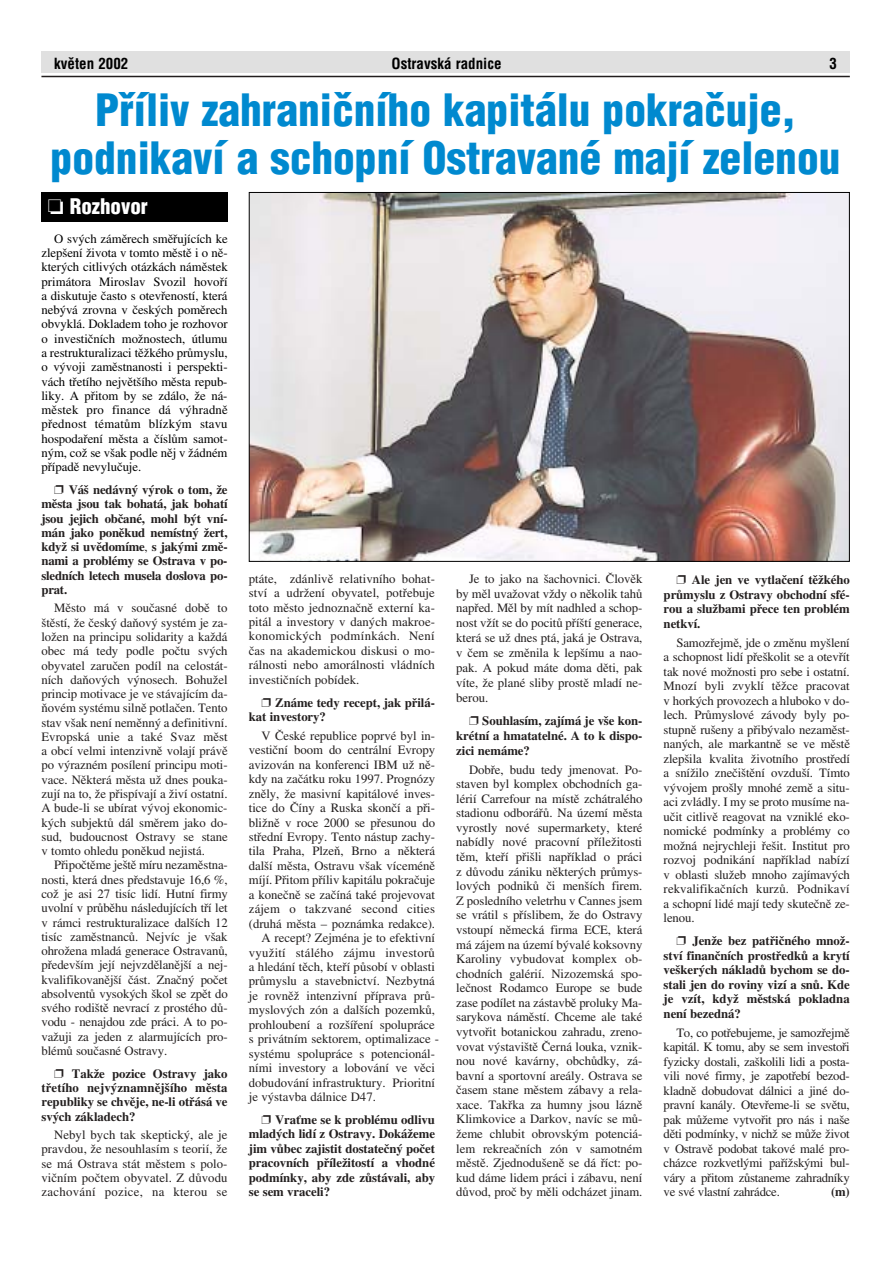
<style>
.page{position:relative;width:893px;height:1275px;background:#fff}
.page>*{position:absolute;margin:0;border:0;box-sizing:border-box;transform-origin:0 0}
.t1{font:900 43.5px/47.8px "Helvetica Condensed CE";color:#0089cf;text-align:center}
.t2{font:900 21px "Helvetica Condensed CE";color:#fff}
.t3{font:700 15px "Helvetica Condensed CE";color:#000}
.t4{font:12.75px/14.5px "Times CE";letter-spacing:-.005em;color:#231f1f;text-align:justify}
.t5{font:700 12.75px/14.2px "Times CE";letter-spacing:-.005em;color:#231f1f;text-align:justify}
.t6{font:12.75px/14.2px "Times CE";letter-spacing:-.005em;color:#000;text-align:justify}
.t7{font:12.75px "Times CE";letter-spacing:.02em;color:#231f1f}
.t8{font:12.75px "Times CE";letter-spacing:.015em;color:#231f1f}
.s1{font-weight:400}
</style>
<div class="page">
<hr style="left:41px;top:76px;width:808px;height:1px;background:#231f1f">
<div style="left:41px;top:51px;width:808px;height:21px;background:#e0e0e0"></div>
<div style="left:41px;top:192px;width:186px;height:30px;background:#000"></div>
<img style="left:251px;top:194px;width:596px;height:366px">
<p class="t3" style="left:54px;top:58px;width:76px">kvûten 2002</p>
<p class="t3" style="left:391px;top:58px;width:111px">Ostravská radnice</p>
<p class="t3" style="left:829px;top:58px;width:9px">3</p>
<h1 class="t1" style="left:51px;top:92px;width:791px">Pfiíliv zahraniãního kapitálu pokraãuje, podnikaví a schopní Ostravané mají zelenou</h1>
<h2 class="t2" style="left:48px;top:199px;width:101px">❏ Rozhovor</h2>
<p class="t6" style="left:41px;top:233px;width:188px;text-indent:13px">O svých záměrech směřujících ke zlepšení života v tomto městě i o ně&shy;kterých citlivých otázkách náměstek primátora Miroslav Svozil hovoří a diskutuje často s otevřeností, která nebývá zrovna v českých poměrech obvyklá. Dokladem toho je rozhovor o investičních možnostech, útlumu a restrukturalizaci těžkého průmyslu, o vývoji zaměstnanosti i perspekti&shy;vách třetího největšího města repub&shy;liky. A přitom by se zdálo, že ná&shy;městek pro finance dá výhradně přednost tématům blízkým stavu hospodaření města a číslům samot&shy;ným, což se však podle něj v žádném případě nevylučuje.</p>
<p class="t5" style="left:41px;top:484px;width:188px;text-indent:13px">❐ Váš nedávný výrok o tom, že města jsou tak bohatá, jak bohatí jsou jejich občané, mohl být vní&shy;mán jako poněkud nemístný žert, když si uvědomíme<span class="s1">,</span> s jakými změ&shy;nami a problémy se Ostrava v po&shy;sledních letech musela doslova po&shy;prat.</p>
<p class="t4" style="left:41px;top:602px;width:188px;text-indent:13px">Město má v současné době to štěstí, že český daňový systém je za&shy;ložen na principu solidarity a každá obec má tedy podle počtu svých obyvatel zaručen podíl na celostát&shy;ních daňových výnosech. Bohužel princip motivace je ve stávajícím da&shy;ňovém systému silně potlačen. Tento stav však není neměnný a definitivní.<br>Evropská unie a také Svaz měst a obcí velmi intenzivně volají právě po výrazném posílení principu moti&shy;vace. Některá města už dnes pouka&shy;zují na to, že přispívají a živí ostatní.<br>A bude-li se ubírat vývoj ekonomic&shy;kých subjektů dál směrem jako do&shy;sud, budoucnost Ostravy se stane v tomto ohledu poněkud nejistá.</p>
<p class="t4" style="left:41px;top:859px;width:188px;text-indent:13px">Připočtěme ještě míru nezaměstna&shy;nosti, která dnes představuje 16,6 %, což je asi 27 tisíc lidí. Hutní firmy uvolní v průběhu následujících tří let v rámci restrukturalizace dalších 12 tisíc zaměstnanců. Nejvíc je však ohrožena mladá generace Ostravanů, především její nejvzdělanější a nej&shy;kvalifikovanější část. Značný počet absolventů vysokých škol se zpět do svého rodiště nevrací z prostého dů&shy;vodu - nenajdou zde práci. A to po&shy;važuji za jeden z alarmujících pro&shy;blémů současné Ostravy.</p>
<p class="t5" style="left:41px;top:1068px;width:188px;text-indent:13px">❐ Takže pozice Ostravy jako třetího nejvýznamnějšího města republiky se chvěje, ne-li otřásá ve svých základech?</p>
<p class="t4" style="left:41px;top:1129px;width:188px;text-indent:13px">Nebyl bych tak skeptický, ale je pravdou, že nesouhlasím s teorií, že se má Ostrava stát městem s polo&shy;vičním počtem obyvatel. Z důvodu zachování pozice, na kterou se</p>
<p class="t4" style="left:249px;top:572px;width:188px">ptáte, zdánlivě relativního bohat&shy;ství a udržení obyvatel, potřebuje toto město jednoznačně externí ka&shy;pitál a investory v daných makroe&shy;konomických podmínkách. Není čas na akademickou diskusi o mo&shy;rálnosti nebo amorálnosti vládních investičních pobídek.</p>
<p class="t5" style="left:249px;top:697px;width:188px;text-indent:13px">❐ Známe tedy recept, jak přilá&shy;kat investory?</p>
<p class="t4" style="left:261px;top:730px;width:175px">V České republice poprvé byl in-</p>
<p class="t4" style="left:249px;top:744px;width:188px">vestiční boom do centrální Evropy</p>
<p class="t4" style="left:249px;top:758px;width:188px">avizován na konferenci IBM už ně-</p>
<p class="t4" style="left:249px;top:773px;width:188px">kdy na začátku roku 1997. Prognózy</p>
<p class="t4" style="left:249px;top:787px;width:188px">zněly, že masivní kapitálové inves-</p>
<p class="t4" style="left:249px;top:802px;width:188px">tice do Číny a Ruska skončí a při-</p>
<p class="t4" style="left:249px;top:816px;width:188px">bližně v roce 2000 se přesunou do</p>
<p class="t4" style="left:249px;top:831px;width:188px">střední Evropy. Tento nástup zachy-</p>
<p class="t4" style="left:249px;top:845px;width:188px">tila Praha, Plzeň, Brno a některá</p>
<p class="t4" style="left:249px;top:860px;width:188px">další města, Ostravu však víceméně</p>
<p class="t4" style="left:249px;top:874px;width:188px">míjí. Přitom příliv kapitálu pokračuje</p>
<p class="t4" style="left:249px;top:888px;width:188px">a konečně se začíná také projevovat</p>
<p class="t8" style="left:249px;top:904px;width:188px">zájem o takzvané second cities</p>
<p class="t4" style="left:249px;top:917px;width:188px">(druhá města – poznámka redakce).</p>
<p class="t4" style="left:261px;top:932px;width:175px">A recept? Zejména je to efektivní</p>
<p class="t7" style="left:249px;top:948px;width:188px">využití stálého zájmu investorů</p>
<p class="t4" style="left:249px;top:961px;width:188px">a hledání těch, kteří působí v oblasti</p>
<p class="t4" style="left:249px;top:975px;width:188px">průmyslu a stavebnictví. Nezbytná</p>
<p class="t4" style="left:249px;top:990px;width:188px">je rovněž intenzivní příprava prů-</p>
<p class="t4" style="left:249px;top:1004px;width:188px">myslových zón a dalších pozemků,</p>
<p class="t4" style="left:249px;top:1019px;width:188px">prohloubení a rozšíření spolupráce</p>
<p class="t4" style="left:249px;top:1033px;width:192px">s privátním sektorem, optimalizace -</p>
<p class="t4" style="left:249px;top:1047px;width:188px">systému spolupráce s potencionál-</p>
<p class="t4" style="left:249px;top:1062px;width:188px">ními investory a lobování ve věci</p>
<p class="t4" style="left:249px;top:1076px;width:188px">dobudování infrastruktury. Prioritní</p>
<p class="t4" style="left:249px;top:1091px;width:128px">je výstavba dálnice D47.</p>
<p class="t5" style="left:249px;top:1114px;width:188px;text-indent:13px">❐ Vraťme se k problému odlivu mladých lidí z Ostravy. Dokážeme jim vůbec zajistit dostatečný počet pracovních příležitostí a vhodné podmínky, aby zde zůstávali, aby se sem vraceli?</p>
<p class="t4" style="left:456px;top:572px;width:188px;text-indent:13px">Je to jako na šachovnici. Člověk by měl uvažovat vždy o několik tahů napřed. Měl by mít nadhled a schop&shy;nost vžít se do pocitů příští generace, která se už dnes ptá, jaká je Ostrava, v čem se změnila k lepšímu a nao&shy;pak. A pokud máte doma děti, pak víte, že plané sliby prostě mladí ne&shy;berou.</p>
<p class="t5" style="left:456px;top:715px;width:188px;line-height:14.9px;text-indent:13px">❐ Souhlasím, zajímá je vše kon&shy;krétní a hmatatelné. A to k dispo&shy;zici nemáme?</p>
<p class="t4" style="left:456px;top:763px;width:188px;text-indent:13px">Dobře, budu tedy jmenovat. Po&shy;staven byl komplex obchodních ga&shy;lérií Carrefour na místě zchátralého stadionu odborářů. Na území města vyrostly nové supermarkety, které nabídly nové pracovní příležitosti těm, kteří přišli například o práci z důvodu zániku některých průmys&shy;lových podniků či menších firem.<br>Z posledního veletrhu v Cannes jsem se vrátil s příslibem, že do Ostravy vstoupí německá firma ECE, která má zájem na území bývalé koksovny Karoliny vybudovat komplex ob&shy;chodních galérií. Nizozemská spo&shy;lečnost Rodamco Europe se bude zase podílet na zástavbě proluky Ma&shy;sarykova náměstí. Chceme ale také vytvořit botanickou zahradu, zreno&shy;vovat výstaviště Černá louka, vznik&shy;nou nové kavárny, obchůdky, zá&shy;bavní a sportovní areály. Ostrava se časem stane městem zábavy a rela&shy;xace. Takřka za humny jsou lázně Klimkovice a Darkov, navíc se mů&shy;žeme chlubit obrovským potenciá&shy;lem rekreačních zón v samotném městě. Zjednodušeně se dá říct: po&shy;kud dáme lidem práci i zábavu, není důvod, proč by měli odcházet jinam.</p>
<p class="t5" style="left:663px;top:574px;width:188px;text-indent:13px">❐ Ale jen ve vytlačení těžkého průmyslu z Ostravy obchodní sfé&shy;rou a službami přece ten problém netkví.</p>
<p class="t4" style="left:663px;top:636px;width:188px;text-indent:13px">Samozřejmě, jde o změnu myšlení a schopnost lidí přeškolit se a otevřít tak nové možnosti pro sebe i ostatní.<br>Mnozí byli zvyklí těžce pracovat v horkých provozech a hluboko v do&shy;lech. Průmyslové závody byly po&shy;stupně rušeny a přibývalo nezaměst&shy;naných, ale markantně se ve městě zlepšila kvalita životního prostředí a snížilo znečištění ovzduší. Tímto vývojem prošly mnohé země a situ&shy;aci zvládly. I my se proto musíme na&shy;učit citlivě reagovat na vzniklé eko&shy;nomické podmínky a problémy co možná nejrychleji řešit. Institut pro rozvoj podnikání například nabízí v oblasti služeb mnoho zajímavých rekvalifikačních kurzů. Podnikaví a schopní lidé mají tedy skutečně ze&shy;lenou.</p>
<p class="t5" style="left:663px;top:935px;width:188px;text-indent:13px">❐ Jenže bez patřičného množ&shy;ství finančních prostředků a krytí veškerých nákladů bychom se do&shy;stali jen do roviny vizí a snů. Kde je vzít, když městská pokladna není bezedná?</p>
<p class="t4" style="left:663px;top:1026px;width:188px;text-indent:13px">To, co potřebujeme, je samozřejmě kapitál. K tomu, aby se sem investoři fyzicky dostali, zaškolili lidi a posta&shy;vili nové firmy, je zapotřebí bezod&shy;kladně dobudovat dálnici a jiné do&shy;pravní kanály. Otevřeme-li se světu, pak můžeme vytvořit pro nás i naše děti podmínky, v nichž se může život v Ostravě podobat takové malé pro&shy;cházce rozkvetlými pařížskými bul&shy;váry a přitom zůstaneme zahradníky ve své vlastní zahrádce.</p>
<p class="t5" style="left:831px;top:1186px;width:20px">(m)</p>
</div>
